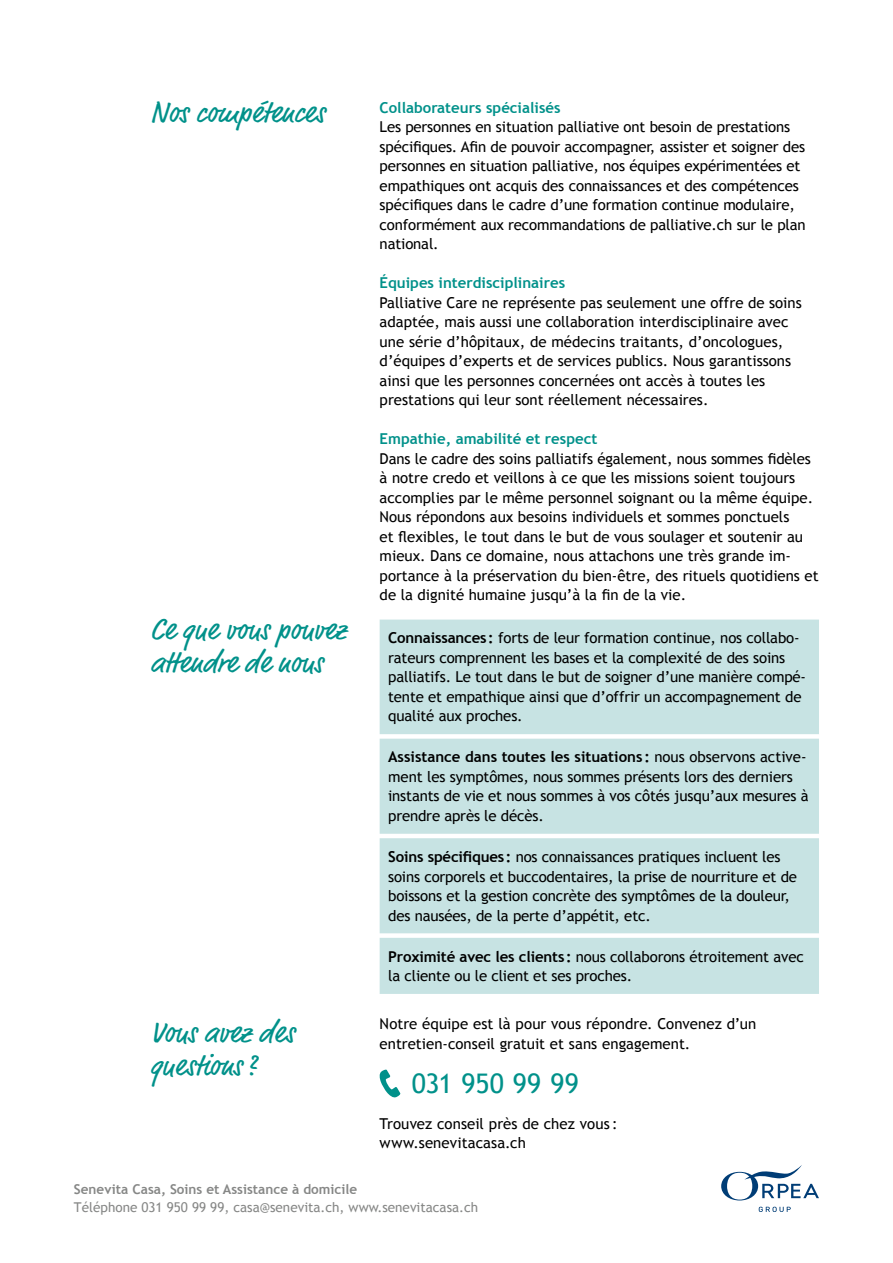
<style>
.page{position:relative;width:893px;height:1263px;background:#fff}
.page>*{position:absolute;margin:0;border:0;box-sizing:border-box;transform-origin:0 0}
.t1{font:30px/33px "Market OT";color:#00918a}
.t2{font:27px "Trebuchet MS";color:#00918a}
.t3{font:15px/19.5px "Trebuchet MS";letter-spacing:-.01em;color:#000}
.t4{font:700 15px "Trebuchet MS";color:#00918a}
.t5{font:15px/19.5px "Trebuchet MS";letter-spacing:.01em;color:#000}
.t6{font:13.5px "Trebuchet MS";color:#868786}
.t7{font:700 13.5px "Trebuchet MS";color:#868786}
.s1{font-weight:700}
</style>
<div class="page">
<div style="left:380px;top:620px;width:439px;height:374px;background:#c7e3e3"></div>
<svg style="left:379px;top:1069px;width:22px;height:29px"></svg>
<svg style="left:721px;top:1165px;width:98px;height:35px"></svg>
<svg style="left:759px;top:1207px;width:32px;height:5px"></svg>
<h1 class="t1" style="left:150px;top:98px;width:176px">Nos compétences</h1>
<h1 class="t1" style="left:150px;top:616px;width:198px">Ce que vous pouvez attendre de nous</h1>
<h1 class="t1" style="left:150px;top:1018px;width:146px">Vous avez des questions?</h1>
<p class="t4" style="left:380px;top:98px;width:182px">Collaborateurs spécialisés</p>
<p class="t3" style="left:380px;top:117px;width:428px">Les personnes en situation palliative ont besoin de prestations spécifiques. Afin de pouvoir accompagner, assister et soigner des personnes en situation palliative, nos équipes expérimentées et empathiques ont acquis des connaissances et des compétences spécifiques dans le cadre d’une formation continue modulaire, conformément aux recommandations de palliative.ch sur le plan national.</p>
<p class="t4" style="left:380px;top:273px;width:187px">Équipes interdisciplinaires</p>
<p class="t3" style="left:380px;top:293px;width:424px">Palliative Care ne représente pas seulement une offre de soins adaptée, mais aussi une collaboration interdisciplinaire avec une série d’hôpitaux, de médecins traitants, d’oncologues, d’équipes d’experts et de services publics. Nous garantissons ainsi que les personnes concernées ont accès à toutes les prestations qui leur sont réellement nécessaires.</p>
<p class="t4" style="left:380px;top:429px;width:219px">Empathie, amabilité et respect</p>
<p class="t3" style="left:380px;top:449px;width:440px">Dans le cadre des soins palliatifs également, nous sommes fidèles à notre credo et veillons à ce que les missions soient toujours accomplies par le même personnel soignant ou la même équipe.<br>Nous répondons aux besoins individuels et sommes ponctuels<br>et flexibles, le tout dans le but de vous soulager et soutenir au mieux. Dans ce domaine, nous attachons une très grande im&shy;portance à la préservation du bien-être, des rituels quotidiens et de la dignité humaine jusqu’à la fin de la vie.</p>
<p class="t3" style="left:388px;top:628px;width:419px"><span class="s1">Connaissances:</span> forts de leur formation continue, nos collabo&shy;rateurs comprennent les bases et la complexité de des soins palliatifs. Le tout dans le but de soigner d’une manière compé&shy;tente et empathique ainsi que d’offrir un accompagnement de qualité aux proches.</p>
<p class="t3" style="left:388px;top:748px;width:422px"><span class="s1">Assistance dans toutes les situations :</span> nous observons active&shy;ment les symptômes, nous sommes présents lors des derniers instants de vie et nous sommes à vos côtés jusqu’aux mesures à prendre après le décès.</p>
<p class="t3" style="left:388px;top:847px;width:410px"><span class="s1">Soins spécifiques:</span> nos connaissances pratiques incluent les soins corporels et buccodentaires, la prise de nourriture et de boissons et la gestion concrète des symptômes de la douleur, des nausées, de la perte d’appétit, etc.</p>
<p class="t3" style="left:388px;top:947px;width:417px"><span class="s1">Proximité avec les clients:</span> nous collaborons étroitement avec la cliente ou le client et ses proches.</p>
<p class="t3" style="left:380px;top:1014px;width:378px">Notre équipe est là pour vous répondre. Convenez d’un entretien-conseil gratuit et sans engagement.</p>
<h2 class="t2" style="left:412px;top:1067px;width:169px">031 950 99 99</h2>
<p class="t5" style="left:380px;top:1114px;width:239px">Trouvez conseil près de chez vous : www.senevitacasa.ch</p>
<p class="t7" style="left:74px;top:1181px;width:285px">Senevita Casa, Soins et Assistance à domicile</p>
<p class="t6" style="left:74px;top:1199px;width:406px">Téléphone 031 950 99 99, casa@senevita.ch, www.senevitacasa.ch</p>
</div>
